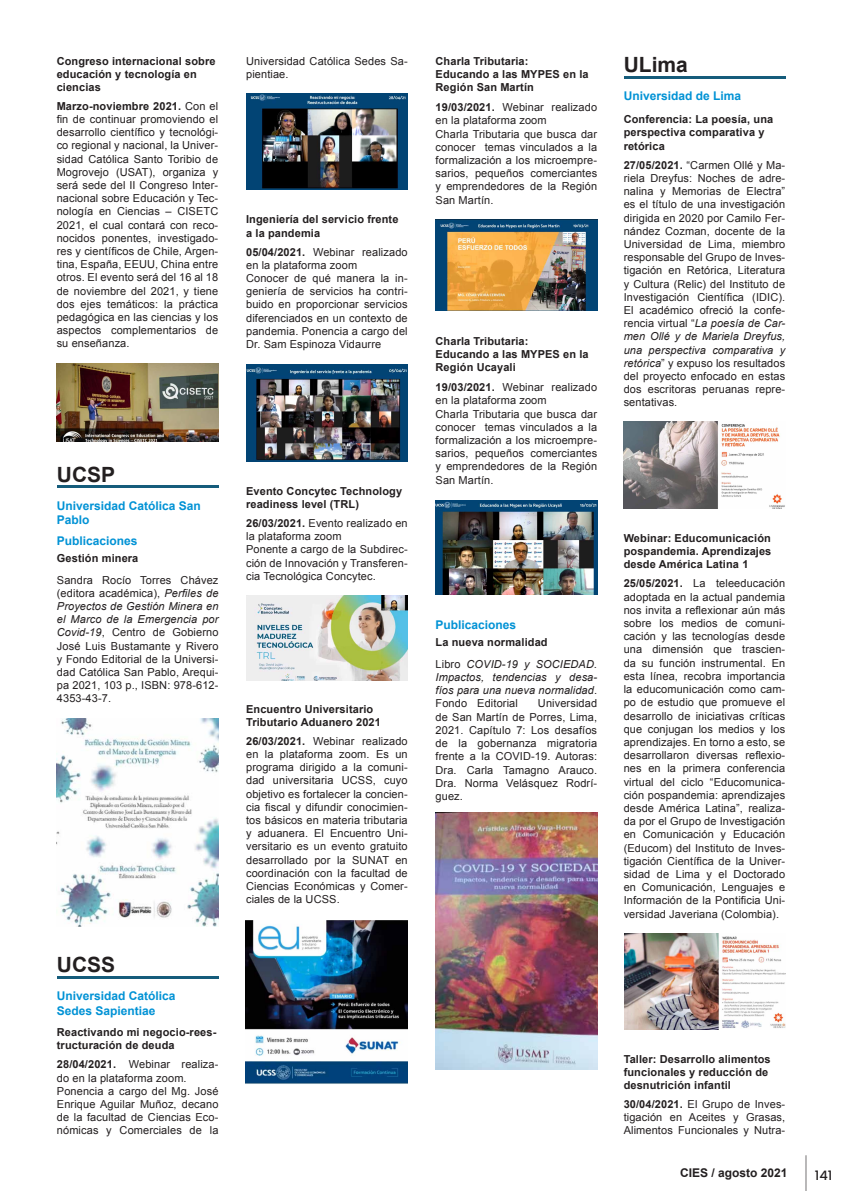
<style>
.page{position:relative;width:842px;height:1191px;background:#fff}
.page>*{position:absolute;margin:0;border:0;box-sizing:border-box;transform-origin:0 0}
.t1{font:700 21px "Arial";color:#231f20}
.t2{font:500 13px "Poppins";color:#231f20}
.t3{font:700 12px/14.4px "Arial";color:#0092d5}
.t4{font:700 12px "Arial";color:#231f20}
.t5{font:11px/13.2px "Arial";letter-spacing:.01em;color:#231f20;text-align:justify}
.t6{font:700 11px/13.2px "Arial";letter-spacing:.01em;color:#231f20}
.t7{font:italic 11px/13.2px "Arial";letter-spacing:.01em;color:#231f20}
.s1{font-weight:700}
.s2{font-style:italic}
.s3{font-weight:700;font-style:normal}
.s4{font-style:normal}
</style>
<div class="page">
<hr style="left:805px;top:1155px;width:1px;height:36px;background:#2c292a">
<img style="left:57px;top:363px;width:161px;height:78px">
<hr style="left:57px;top:976px;width:161px;height:3px;background:#155c7b">
<img style="left:246px;top:93px;width:162px;height:97px">
<img style="left:246px;top:364px;width:162px;height:97px">
<img style="left:246px;top:595px;width:162px;height:85px">
<img style="left:246px;top:920px;width:161px;height:164px">
<img style="left:436px;top:220px;width:161px;height:91px">
<img style="left:436px;top:500px;width:161px;height:94px">
<hr style="left:57px;top:485px;width:161px;height:3px;background:#155c7b">
<img style="left:57px;top:718px;width:161px;height:208px">
<img style="left:436px;top:813px;width:161px;height:256px">
<hr style="left:624px;top:76px;width:161px;height:3px;background:#155c7b">
<img style="left:624px;top:421px;width:161px;height:88px">
<img style="left:624px;top:933px;width:161px;height:96px">
<p class="t6" style="left:57px;top:55px;width:160px">Congreso internacional sobre educación y tecnología en ciencias</p>
<p class="t5" style="left:57px;top:99px;width:163px"><span class="s1">Marzo-noviembre 2021.</span> Con el fin de continuar promoviendo el desarrollo científico y tecnológi&shy;co regional y nacional, la Univer&shy;sidad Católica Santo Toribio de Mogrovejo (USAT), organiza y será sede del II Congreso Inter&shy;nacional sobre Educación y Tec&shy;nología en Ciencias – CISETC 2021, el cual contará con reco&shy;nocidos ponentes, investigado&shy;res y científicos de Chile, Argen&shy;tina, España, EEUU, China entre otros. El evento será del 16 al 18 de noviembre del 2021, y tiene dos ejes temáticos: la práctica pedagógica en las ciencias y los aspectos complementarios de su enseñanza.</p>
<p class="t5" style="left:246px;top:54px;width:163px">Universidad Católica Sedes Sa&shy;pientiae.</p>
<p class="t6" style="left:246px;top:213px;width:154px">Ingeniería del servicio frente a la pandemia</p>
<p class="t5" style="left:246px;top:245px;width:163px;text-align:left"><span class="s1">05/04/2021.</span> Webinar realizado en la plataforma zoom<br>Conocer de qué manera la in&shy;geniería de servicios ha contri&shy;buido en proporcionar servicios diferenciados en un contexto de pandemia. Ponencia a cargo del<br>Dr. Sam Espinoza Vidaurre</p>
<h1 class="t1" style="left:57px;top:460px;width:60px">UCSP</h1>
<p class="t3" style="left:57px;top:498px;width:146px">Universidad Católica San<br>Pablo</p>
<p class="t3" style="left:57px;top:534px;width:82px">Publicaciones</p>
<p class="t6" style="left:57px;top:551px;width:83px">Gestión minera</p>
<p class="t5" style="left:57px;top:573px;width:163px">Sandra Rocío Torres Chávez (editora académica), <span class="s2">Perfiles de Proyectos de Gestión Minera en el Marco de la Emergencia por Covid-19</span>, Centro de Gobierno José Luis Bustamante y Rivero y Fondo Editorial de la Universi&shy;dad Católica San Pablo, Arequi&shy;pa 2021, 103 p., ISBN: 978-612- 4353-43-7.</p>
<h1 class="t1" style="left:57px;top:950px;width:60px">UCSS</h1>
<p class="t3" style="left:57px;top:989px;width:120px">Universidad Católica<br>Sedes Sapientiae</p>
<p class="t6" style="left:57px;top:1026px;width:161px">Reactivando mi negocio-rees&shy;tructuración de deuda</p>
<p class="t5" style="left:57px;top:1058px;width:163px;text-align:left"><span class="s1">28/04/2021.</span> Webinar realiza&shy;do en la plataforma zoom.<br>Ponencia a cargo del Mg. José<br>Enrique Aguilar Muñoz, decano de la facultad de Ciencias Eco&shy;nómicas y Comerciales de la</p>
<p class="t6" style="left:246px;top:484px;width:157px">Evento Concytec Technology readiness level (TRL)</p>
<p class="t5" style="left:246px;top:516px;width:163px;text-align:left"><span class="s1">26/03/2021.</span> Evento realizado en la plataforma zoom<br>Ponente a cargo de la Subdirec&shy;ción de Innovación y Transferen&shy;cia Tecnológica Concytec.</p>
<p class="t6" style="left:246px;top:703px;width:136px">Encuentro Universitario<br>Tributario Aduanero 2021</p>
<p class="t5" style="left:246px;top:734px;width:163px"><span class="s1">26/03/2021.</span> Webinar realizado en la plataforma zoom. Es un programa dirigido a la comuni&shy;dad universitaria UCSS, cuyo objetivo es fortalecer la concien&shy;cia fiscal y difundir conocimien&shy;tos básicos en materia tributaria y aduanera. El Encuentro Uni&shy;versitario es un evento gratuito desarrollado por la SUNAT en coordinación con la facultad de Ciencias Económicas y Comer&shy;ciales de la UCSS.</p>
<p class="t6" style="left:436px;top:55px;width:155px">Charla Tributaria:<br>Educando a las MYPES en la<br>Región San Martín</p>
<p class="t5" style="left:436px;top:101px;width:163px;text-align:left"><span class="s1">19/03/2021.</span> Webinar realizado en la plataforma zoom<br>Charla Tributaria que busca dar conocer temas vinculados a la formalización a los microempre&shy;sarios, pequeños comerciantes y emprendedores de la Región<br>San Martín.</p>
<p class="t6" style="left:436px;top:334px;width:155px">Charla Tributaria:<br>Educando a las MYPES en la<br>Región Ucayali</p>
<p class="t5" style="left:436px;top:381px;width:163px;text-align:left"><span class="s1">19/03/2021.</span> Webinar realizado en la plataforma zoom<br>Charla Tributaria que busca dar conocer temas vinculados a la formalización a los microempre&shy;sarios, pequeños comerciantes y emprendedores de la Región<br>San Martín.</p>
<p class="t3" style="left:436px;top:618px;width:82px">Publicaciones</p>
<p class="t7" style="left:436px;top:631px;width:163px;line-height:21.9px"><span class="s3">La nueva normalidad<br></span><span class="s4">Libro</span> COVID-19 y SOCIEDAD.</p>
<p class="t7" style="left:436px;top:671px;width:163px;text-align:justify">Impactos, tendencias y desa&shy;fíos para una nueva normalidad<span class="s4">.<br>Fondo Editorial</span></p>
<p class="t5" style="left:436px;top:697px;width:163px;text-indent:102px">Universidad de San Martín de Porres, Lima, 2021. Capítulo 7: Los desafíos de la gobernanza migratoria frente a la COVID-19. Autoras:<br>Dra. Carla Tamagno Arauco.<br>Dra. Norma Velásquez Rodrí&shy;guez.</p>
<h1 class="t1" style="left:624px;top:51px;width:66px">ULima</h1>
<p class="t3" style="left:624px;top:89px;width:119px">Universidad de Lima</p>
<p class="t6" style="left:624px;top:113px;width:151px">Conferencia: La poesía, una perspectiva comparativa y retórica</p>
<p class="t5" style="left:624px;top:158px;width:163px"><span class="s1">27/05/2021.</span> “Carmen Ollé y Ma&shy;riela Dreyfus: Noches de adre&shy;nalina y Memorias de Electra” es el título de una investigación dirigida en 2020 por Camilo Fer&shy;nández Cozman, docente de la Universidad de Lima, miembro responsable del Grupo de Inves&shy;tigación en Retórica, Literatura y Cultura (Relic) del Instituto de Investigación Científica (IDIC).<br>El académico ofreció la confe&shy;rencia virtual “<span class="s2">La poesía de Car&shy;men Ollé y de Mariela Dreyfus, una perspectiva comparativa y retórica</span>” y expuso los resultados del proyecto enfocado en estas dos escritoras peruanas repre&shy;sentativas.</p>
<p class="t6" style="left:624px;top:531px;width:149px;text-align:justify">Webinar: Educomunicación pospandemia. Aprendizajes desde América Latina 1</p>
<p class="t5" style="left:624px;top:577px;width:163px"><span class="s1">25/05/2021.</span> La teleeducación adoptada en la actual pandemia nos invita a reflexionar aún más sobre los medios de comuni&shy;cación y las tecnologías desde una dimensión que trascien&shy;da su función instrumental. En esta línea, recobra importancia la educomunicación como cam&shy;po de estudio que promueve el desarrollo de iniciativas críticas que conjugan los medios y los aprendizajes. En torno a esto, se desarrollaron diversas reflexio&shy;nes en la primera conferencia virtual del ciclo “Educomunica&shy;ción pospandemia: aprendizajes desde América Latina”, realiza&shy;da por el Grupo de Investigación en Comunicación y Educación (Educom) del Instituto de Inves&shy;tigación Científica de la Univer&shy;sidad de Lima y el Doctorado en Comunicación, Lenguajes e Información de la Pontificia Uni&shy;versidad Javeriana (Colombia).</p>
<p class="t6" style="left:624px;top:1052px;width:149px">Taller: Desarrollo alimentos funcionales y reducción de desnutrición infantil</p>
<p class="t5" style="left:624px;top:1097px;width:163px"><span class="s1">30/04/2021.</span> El Grupo de Inves&shy;tigación en Aceites y Grasas, Alimentos Funcionales y Nutra-</p>
<p class="t4" style="left:680px;top:1164px;width:109px">CIES / agosto 2021</p>
<p class="t2" style="left:815px;top:1167px;width:19px">141</p>
</div>
